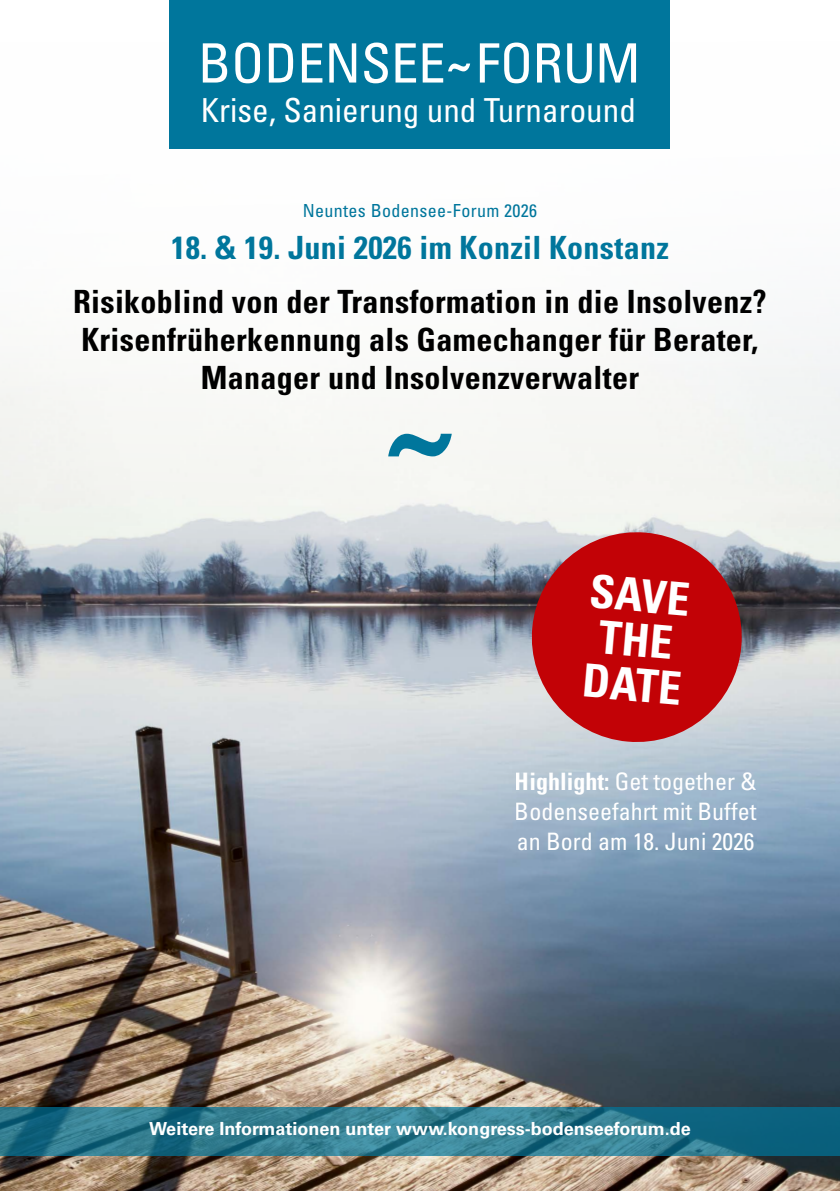
<style>
.page{position:relative;width:840px;height:1191px;background:#fff}
.page>*{position:absolute;margin:0;border:0;box-sizing:border-box;transform-origin:0 0}
.t1{font:700 condensed 45.8px/44.8px "Univers";color:#fff}
.t2{font:condensed 33px "Univers";color:#fff}
.t3{font:700 condensed 32px/38px "Univers";letter-spacing:.01em;color:#000;text-align:center}
.t4{font:700 condensed 32px "Univers";letter-spacing:.01em;color:#00769c}
.t5{font:condensed 24px/30px "Univers";color:#fff;text-align:justify}
.t6{font:700 18px "Univers";color:#fff}
.t7{font:condensed 18px "Univers";letter-spacing:.02em;color:#00769c}
.s1{font-weight:700}
</style>
<div class="page">
<img style="left:0;top:445px;width:839px;height:746px">
<svg style="left:0;top:1107px;width:839px;height:48px;background:#29768c"></svg>
<svg style="left:388px;top:434px;width:63px;height:22px"></svg>
<svg style="left:527px;top:527px;width:219px;height:219px;background:#c0373c"></svg>
<div style="left:169px;top:0;width:500px;height:149px;background:#00769c"></div>
<svg style="left:203px;top:43px;width:24px;height:40px"></svg>
<svg style="left:235px;top:43px;width:25px;height:40px"></svg>
<svg style="left:269px;top:43px;width:24px;height:40px"></svg>
<svg style="left:302px;top:43px;width:20px;height:40px"></svg>
<svg style="left:329px;top:43px;width:27px;height:40px"></svg>
<svg style="left:364px;top:43px;width:23px;height:40px"></svg>
<svg style="left:395px;top:43px;width:21px;height:40px"></svg>
<svg style="left:422px;top:43px;width:48px;height:40px"></svg>
<svg style="left:479px;top:43px;width:49px;height:40px"></svg>
<svg style="left:537px;top:43px;width:23px;height:40px"></svg>
<svg style="left:567px;top:43px;width:24px;height:40px"></svg>
<svg style="left:599px;top:43px;width:36px;height:40px"></svg>
<p class="t2" style="left:201px;top:89px;width:436px">Krise, Sanierung und Turnaround</p>
<p class="t7" style="left:302px;top:199px;width:236px">Neuntes Bodensee-Forum 2026</p>
<p class="t4" style="left:171px;top:228px;width:499px">18. &amp; 19. Juni 2026 im Konzil Konstanz</p>
<p class="t3" style="left:73px;top:282px;width:694px">Risikoblind von der Transformation in die Insolvenz?<br>Krisenfrüherkennung als Gamechanger für Berater,<br>Manager und Insolvenzverwalter</p>
<h1 class="t1" style="left:591px;top:568px;width:102px;rotate:5deg">SAVE<br>THE<br>DATE</h1>
<p class="t5" style="left:514px;top:766px;width:243px"><span class="s1">Highlight:</span> Get together &amp; Bodenseefahrt mit Buffet an Bord am 18. Juni 2026</p>
<p class="t6" style="left:149px;top:1118px;width:543px">Weitere Informationen unter www.kongress-bodenseeforum.de</p>
</div>
